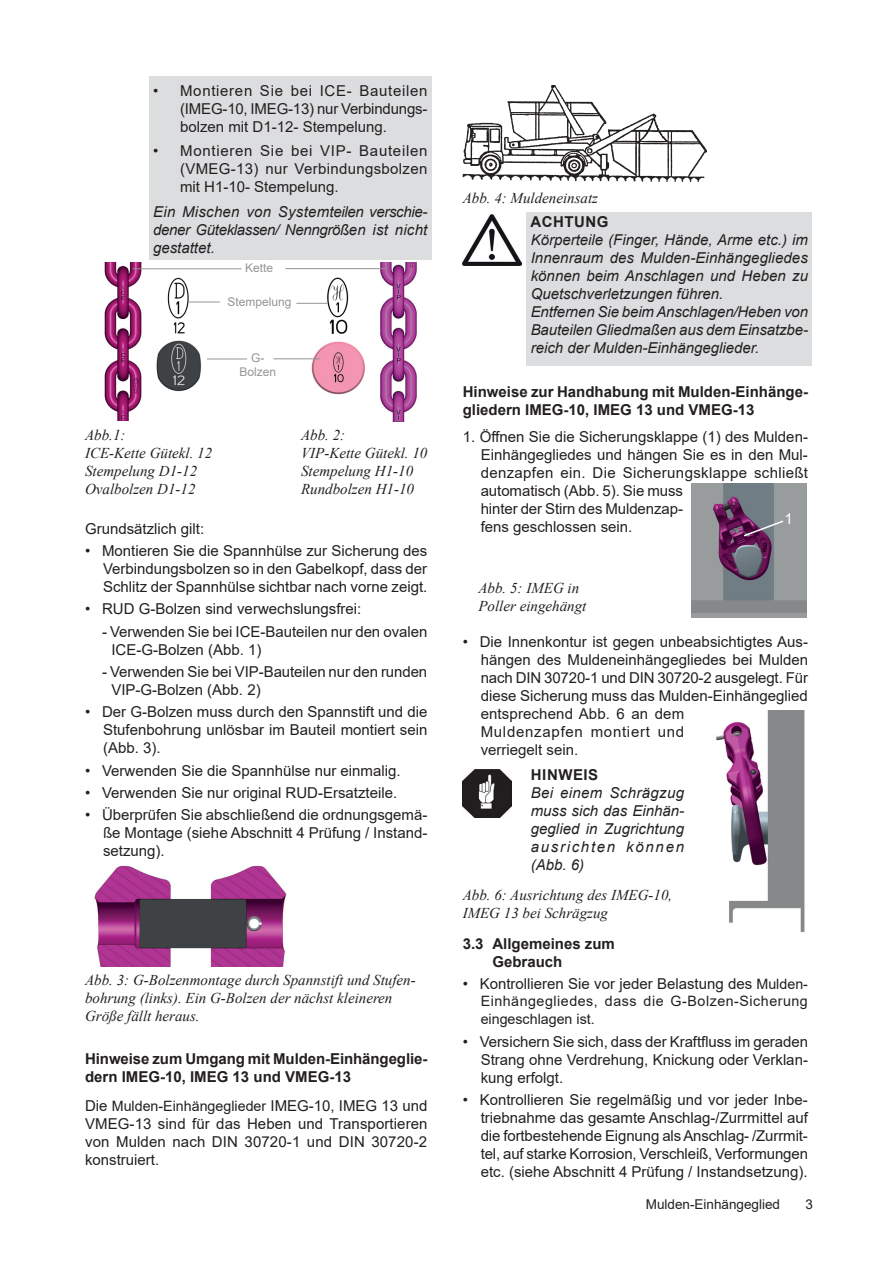
<style>
.page{position:relative;width:893px;height:1263px;background:#fff}
.page>*{position:absolute;margin:0;border:0;box-sizing:border-box;transform-origin:0 0}
.t1{font:15px/18px "Arial";color:#231f20;text-align:justify}
.t2{font:italic 15px/18px "Arial";color:#231f20;text-align:justify}
.t3{font:italic 15px/18px "Times New Roman";color:#231f20}
.t4{font:700 15px/18px "Arial";color:#231f20}
.t5{font:700 15px "Arial";letter-spacing:.035em;color:#231f20}
.t6{font:15px "Arial";color:#fff}
.t7{font:14.25px/18px "Arial";letter-spacing:.035em;color:#231f20}
.t8{font:14.25px "Arial";color:#231f20}
.t9{font:13.5px "Arial";color:#231f20}
.t10{font:12px/14.4px "Arial";color:#939598;text-align:center}
.s1{font-size:15px}
.s2{font-size:14.25px}
</style>
<div class="page">
<img style="left:716px;top:711px;width:89px;height:221px">
<div style="left:149px;top:77px;width:283px;height:67px;background:#dcdddf"></div>
<div style="left:149px;top:137px;width:283px;height:67px;background:#dcdddf"></div>
<div style="left:149px;top:202px;width:283px;height:58px;background:#dcdddf"></div>
<img style="left:372px;top:262px;width:45px;height:160px">
<img style="left:104px;top:262px;width:38px;height:159px">
<img style="left:325px;top:277px;width:24px;height:57px">
<img style="left:167px;top:277px;width:24px;height:57px">
<img style="left:308px;top:341px;width:57px;height:54px">
<hr style="left:133px;top:268px;width:109px;height:1px;background:#939598">
<hr style="left:285px;top:268px;width:101px;height:1px;background:#939598">
<hr style="left:189px;top:302px;width:31px;height:1px;background:#939598">
<hr style="left:296px;top:303px;width:31px;height:1px;background:#939598">
<hr style="left:197px;top:359px;width:50px;height:1px;background:#939598">
<hr style="left:273px;top:358px;width:47px;height:1px;background:#939598">
<img style="left:156px;top:340px;width:51px;height:52px">
<img style="left:94px;top:865px;width:193px;height:101px">
<div style="left:526px;top:212px;width:286px;height:23px;background:#dcdddf"></div>
<div style="left:526px;top:226px;width:286px;height:85px;background:#dcdddf"></div>
<div style="left:526px;top:298px;width:286px;height:67px;background:#dcdddf"></div>
<img style="left:463px;top:85px;width:244px;height:97px">
<img style="left:463px;top:214px;width:59px;height:52px">
<img style="left:463px;top:770px;width:48px;height:48px">
<img style="left:691px;top:484px;width:116px;height:134px">
<svg style="left:742px;top:519px;width:43px;height:19px"></svg>
<p class="t1" style="left:180px;top:82px;width:249px;text-indent:-27px">• Montieren Sie bei ICE- Bauteilen (IMEG-10, IMEG-13) nur Verbindungs&shy;bolzen mit D1-12- Stempelung.</p>
<p class="t1" style="left:180px;top:142px;width:249px;text-indent:-27px">• Montieren Sie bei VIP- Bauteilen (VMEG-13) nur Verbindungsbolzen mit H1-10- Stempelung.</p>
<p class="t2" style="left:153px;top:203px;width:276px">Ein Mischen von Systemteilen verschie&shy;dener Güteklassen/ Nenngrößen ist nicht gestattet.</p>
<p class="t10" style="left:245px;top:261px;width:30px">Kette</p>
<p class="t10" style="left:227px;top:294px;width:66px">Stempelung</p>
<p class="t10" style="left:239px;top:350px;width:38px">G-<br>Bolzen</p>
<p class="t3" style="left:85px;top:425px;width:42px">Abb.1:</p>
<p class="t3" style="left:301px;top:425px;width:46px">Abb. 2:</p>
<p class="t3" style="left:85px;top:443px;width:129px">ICE-Kette Gütekl. 12</p>
<p class="t3" style="left:301px;top:443px;width:128px">VIP-Kette Gütekl. 10</p>
<p class="t3" style="left:85px;top:461px;width:114px">Stempelung D1-12</p>
<p class="t3" style="left:301px;top:461px;width:114px">Stempelung H1-10</p>
<p class="t3" style="left:85px;top:479px;width:112px">Ovalbolzen D1-12</p>
<p class="t3" style="left:301px;top:479px;width:114px">Rundbolzen H1-10</p>
<p class="t1" style="left:85px;top:519px;width:121px">Grundsätzlich gilt:</p>
<p class="t1" style="left:103px;top:542px;width:326px;text-indent:-18px">• Montieren Sie die Spannhülse zur Sicherung des Verbindungsbolzen so in den Gabelkopf, dass der Schlitz der Spannhülse sichtbar nach vorne zeigt.</p>
<p class="t1" style="left:85px;top:600px;width:278px">• RUD G-Bolzen sind verwechslungsfrei:</p>
<p class="t1" style="left:111px;top:622px;width:317px;text-indent:-9px">- Verwenden Sie bei ICE-Bauteilen nur den ovalen<br>ICE-G-Bolzen (Abb. 1)</p>
<p class="t1" style="left:111px;top:663px;width:317px;text-indent:-9px">- Verwenden Sie bei VIP-Bauteilen nur den runden<br>VIP-G-Bolzen (Abb. 2)</p>
<p class="t1" style="left:103px;top:703px;width:326px;text-indent:-18px">• Der G-Bolzen muss durch den Spannstift und die Stufenbohrung unlösbar im Bauteil montiert sein (Abb. 3).</p>
<p class="t1" style="left:85px;top:761px;width:317px">• Verwenden Sie die Spannhülse nur einmalig.</p>
<p class="t1" style="left:85px;top:783px;width:314px">• Verwenden Sie nur original RUD-Ersatzteile.</p>
<p class="t1" style="left:103px;top:806px;width:326px;text-indent:-18px">• Überprüfen Sie abschließend die ordnungsgemä&shy;ße Montage (siehe Abschnitt 4 Prüfung / Instand&shy;setzung).</p>
<p class="t3" style="left:85px;top:970px;width:332px">Abb. 3: G-Bolzenmontage durch Spannstift und Stufen&shy;bohrung (links). Ein G-Bolzen der nächst kleineren<br>Größe fällt heraus.</p>
<p class="t4" style="left:85px;top:1050px;width:344px">Hinweise zum Umgang mit Mulden-Einhängeglie&shy;dern IMEG-10, IMEG 13 und VMEG-13</p>
<p class="t8" style="left:85px;top:1096px;width:344px"><span class="s1">Die</span> Mulden-Einhängeglieder <span class="s1">IMEG-10, IMEG 13 und</span></p>
<p class="t1" style="left:85px;top:1114px;width:344px">VMEG-13 sind für das Heben und Transportieren von Mulden nach DIN 30720-1 und DIN 30720-2 konstruiert.</p>
<p class="t3" style="left:463px;top:188px;width:137px">Abb. 4: Muldeneinsatz</p>
<p class="t5" style="left:530px;top:212px;width:80px">ACHTUNG</p>
<p class="t2" style="left:531px;top:231px;width:279px;text-align:left">Körperteile (Finger, Hände, Arme etc.) im Innenraum des Mulden-Einhängegliedes können beim Anschlagen und Heben zu Quetschverletzungen führen.<br>Entfernen Sie beim Anschlagen/Heben von Bauteilen Gliedmaßen aus dem Einsatzbe&shy;reich der Mulden-Einhängeglieder.</p>
<p class="t4" style="left:463px;top:383px;width:347px">Hinweise zur Handhabung mit Mulden-Einhänge&shy;gliedern IMEG-10, IMEG 13 und VMEG-13</p>
<p class="t1" style="left:481px;top:427px;width:329px;text-align:left;text-indent:-18px">1. Öffnen Sie die Sicherungsklappe (1) des Mulden-Einhängegliedes und hängen Sie es in den Mul&shy;denzapfen ein. Die Sicherungsklappe schließt automatisch (Abb. 5). Sie muss<br>hinter der Stirn des Muldenzap-<br>fens geschlossen sein.</p>
<p class="t6" style="left:784px;top:509px;width:10px">1</p>
<p class="t3" style="left:478px;top:579px;width:109px">Abb. 5: IMEG in<br>Poller eingehängt</p>
<p class="t1" style="left:481px;top:633px;width:329px;text-align:left;text-indent:-18px">• Die Innenkontur ist gegen unbeabsichtigtes Aus&shy;hängen des Muldeneinhängegliedes bei Mulden nach DIN 30720-1 und DIN 30720-2 ausgelegt. Für diese Sicherung muss das Mulden-Einhängeglied entsprechend Abb. 6 an dem<br>Muldenzapfen montiert und<br>verriegelt sein.</p>
<p class="t5" style="left:531px;top:764px;width:69px">HINWEIS</p>
<p class="t2" style="left:531px;top:783px;width:155px">Bei einem Schrägzug muss sich das Einhän&shy;geglied in Zugrichtung ausrichten können (Abb. 6)</p>
<p class="t3" style="left:463px;top:886px;width:211px">Abb. 6: Ausrichtung des IMEG-10,<br>IMEG 13 bei Schrägzug</p>
<p class="t4" style="left:492px;top:935px;width:124px;text-indent:-30px">3.3 Allgemeines zum<br>Gebrauch</p>
<p class="t1" style="left:463px;top:975px;width:347px">• Kontrollieren Sie vor jeder Belastung des <span class="s2">Mulden-</span></p>
<p class="t7" style="left:481px;top:992px;width:329px">Einhängegliedes, dass die G-Bolzen-Sicherung eingeschlagen ist.</p>
<p class="t1" style="left:481px;top:1032px;width:329px;text-indent:-18px">• Versichern Sie sich, dass der Kraftfluss im geraden Strang ohne Verdrehung, Knickung oder Verklan&shy;kung erfolgt.</p>
<p class="t1" style="left:481px;top:1091px;width:329px;text-indent:-18px">• Kontrollieren Sie regelmäßig und vor jeder Inbe&shy;triebnahme das gesamte Anschlag-/Zurrmittel auf die fortbestehende Eignung als Anschlag- /Zurrmit&shy;tel, auf starke Korrosion, Verschleiß, Verformungen etc. (siehe Abschnitt 4 Prüfung / Instandsetzung).</p>
<p class="t9" style="left:646px;top:1195px;width:136px">Mulden-Einhängeglied</p>
<p class="t9" style="left:805px;top:1195px;width:9px">3</p>
</div>
